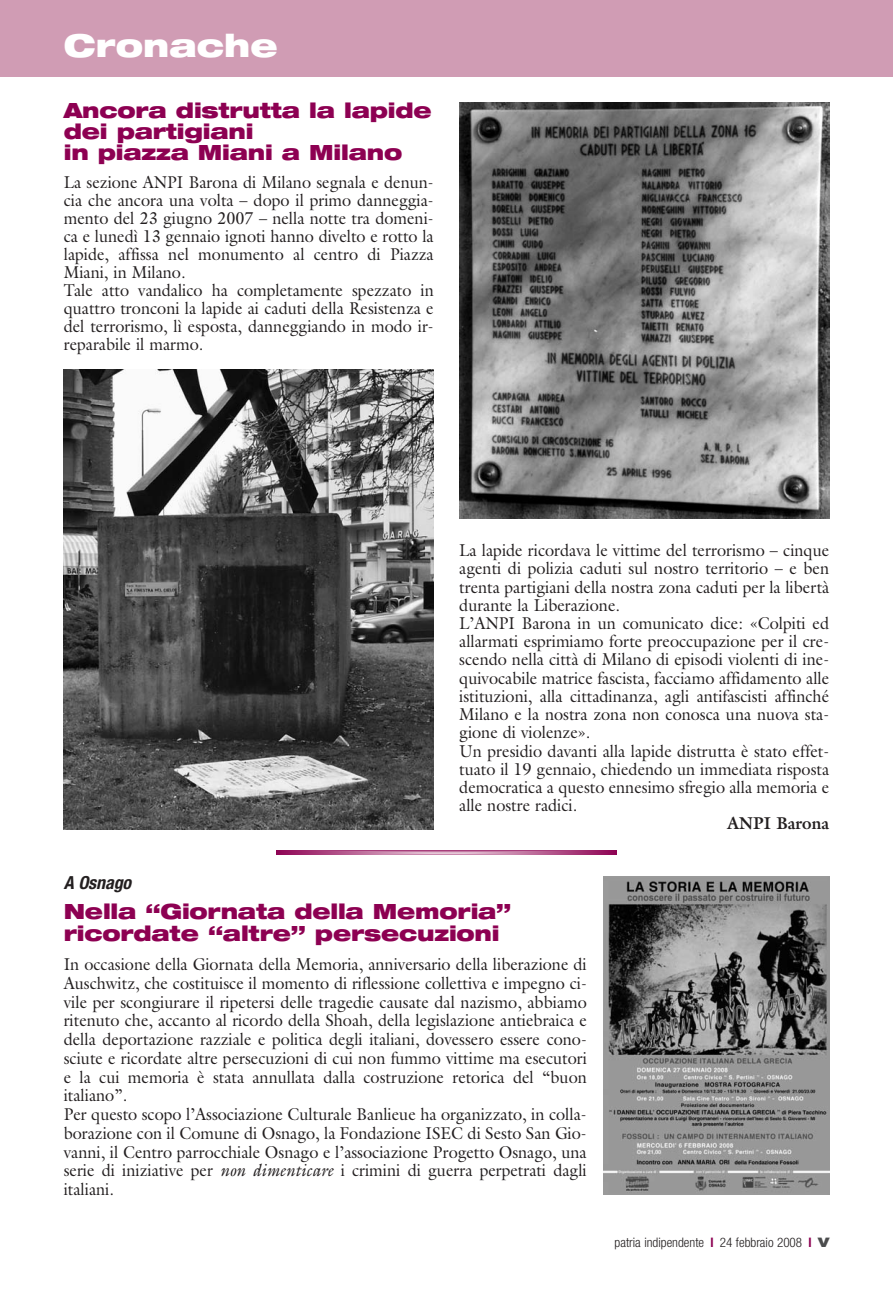
<style>
.page{position:relative;width:893px;height:1297px;background:#fff}
.page>*{position:absolute;margin:0;border:0;box-sizing:border-box;transform-origin:0 0}
.t1{font:900 expanded 31.5px "Helvetica Neue";color:#fff}
.t2{font:900 expanded 21px/21px "Helvetica Neue";letter-spacing:-.01em;color:#8d0052}
.t3{font:italic 700 condensed 18px "Helvetica Neue";color:#231f20}
.t4{font:17.25px/18.1px "Galliard";color:#231f20;scale:.94 1}
.t5{font:700 17.25px "Galliard";color:#231f20;scale:.94 1}
.t6{font:300 condensed 13.2px "Helvetica Neue";color:#231f20}
.s1{font-style:italic}
.s2{font-weight:700;color:#8d0052}
.s3{font-weight:900;font-stretch:expanded;color:#4b4c4d}
</style>
<div class="page">
<div style="left:0;top:0;width:893px;height:77px;background:#d09cb4"></div>
<img style="left:459px;top:102px;width:370px;height:417px">
<img style="left:604px;top:876px;width:225px;height:319px">
<img style="left:64px;top:370px;width:370px;height:459px">
<svg style="left:276px;top:850px;width:341px;height:5px;background:#b55b8e"></svg>
<h1 class="t1" style="left:64px;top:34px;width:215px">Cronache</h1>
<p class="t2" style="left:64px;top:101px;width:369px">Ancora distrutta la lapide dei partigiani<br>in piazza Miani a Milano</p>
<p class="t4" style="left:64px;top:175px;width:395px">La sezione ANPI Barona di Milano segnala e denun&shy;cia che ancora una volta – dopo il primo danneggia&shy;mento del 23 giugno 2007 – nella notte tra domeni&shy;ca e lunedì 13 gennaio ignoti hanno divelto e rotto la lapide, affissa nel monumento al centro di Piazza Miani, in Milano.<br>Tale atto vandalico ha completamente spezzato in quattro tronconi la lapide ai caduti della Resistenza e del terrorismo, lì esposta, danneggiando in modo ir&shy;reparabile il marmo.</p>
<p class="t4" style="left:459px;top:543px;width:395px">La lapide ricordava le vittime del terrorismo – cinque agenti di polizia caduti sul nostro territorio – e ben trenta partigiani della nostra zona caduti per la libertà durante la Liberazione.<br>L’ANPI Barona in un comunicato dice: «Colpiti ed allarmati esprimiamo forte preoccupazione per il cre&shy;scendo nella città di Milano di episodi violenti di ine&shy;quivocabile matrice fascista, facciamo affidamento alle istituzioni, alla cittadinanza, agli antifascisti affinché Milano e la nostra zona non conosca una nuova sta&shy;gione di violenze».<br>Un presidio davanti alla lapide distrutta è stato effet&shy;tuato il 19 gennaio, chiedendo un immediata risposta democratica a questo ennesimo sfregio alla memoria e alle nostre radici.</p>
<p class="t5" style="left:727px;top:817px;width:110px">ANPI Barona</p>
<p class="t3" style="left:64px;top:876px;width:72px">A Osnago</p>
<p class="t2" style="left:64px;top:902px;width:449px;line-height:21.8px">Nella “Giornata della Memoria” ricordate “altre” persecuzioni</p>
<p class="t4" style="left:64px;top:957px;width:558px;line-height:18.8px">In occasione della Giornata della Memoria, anniversario della liberazione di Auschwitz, che costituisce il momento di riflessione collettiva e impegno ci&shy;vile per scongiurare il ripetersi delle tragedie causate dal nazismo, abbiamo ritenuto che, accanto al ricordo della Shoah, della legislazione antiebraica e della deportazione razziale e politica degli italiani, dovessero essere cono&shy;sciute e ricordate altre persecuzioni di cui non fummo vittime ma esecutori e la cui memoria è stata annullata dalla costruzione retorica del “buon italiano”.<br>Per questo scopo l’Associazione Culturale Banlieue ha organizzato, in colla&shy;borazione con il Comune di Osnago, la Fondazione ISEC di Sesto San Gio&shy;vanni, il Centro parrocchiale Osnago e l’associazione Progetto Osnago, una serie di iniziative per <span class="s1">non dimenticare</span> i crimini di guerra perpetrati dagli italiani.</p>
<p class="t6" style="left:615px;top:1238px;width:216px">patria indipendente <span class="s2">l</span> 24 febbraio 2008 <span class="s2">l</span> <span class="s3">V</span></p>
</div>
